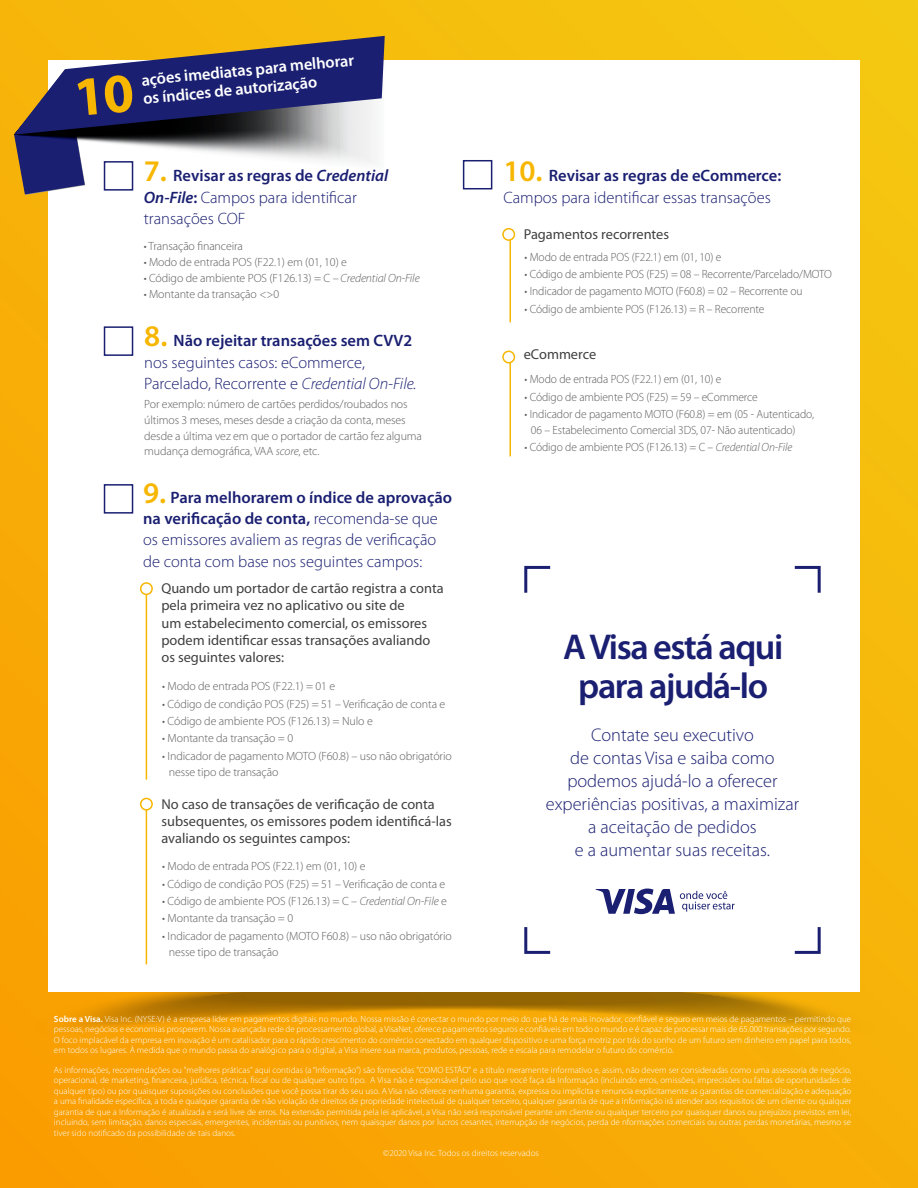
<style>
.page{position:relative;width:918px;height:1188px;background:#fff}
.page>*{position:absolute;margin:0;border:0;box-sizing:border-box;transform-origin:0 0}
.t1{font:600 36px/39.2px "Myriad Pro";letter-spacing:-.04em;color:#1a1f71;text-align:center}
.t2{font:300 18.3px/23px "Myriad Pro";color:#1a1f71;text-align:center}
.t3{font:300 16.5px/21.1px "Myriad Pro";color:#1a1f71}
.t4{font:600 16.5px/18.6px "Myriad Pro";color:#fff}
.t5{font:14.4px/17.2px "Myriad Pro";color:#404041}
.t6{font:300 12px/15.9px "Myriad Pro";letter-spacing:-.01em;color:#5c5c5c}
.t7{font:300 9px/10.5px "Myriad Pro";color:#fff;text-align:justify}
.s1{font-weight:600;font-size:30px;color:#f7b600}
.s2{font-weight:600}
.s3{font-weight:600;font-style:italic}
.s4{font-style:italic}
</style>
<div class="page">
<div style="left:0;top:0;width:918px;height:1188px;background:linear-gradient(to bottom,#f5c412,#f9a607)"></div>
<svg style="left:36px;top:975px;width:840px;height:60px"></svg>
<svg style="left:42px;top:975px;width:829px;height:59px"></svg>
<svg style="left:47px;top:975px;width:819px;height:58px;background:#f7a906"></svg>
<svg style="left:56px;top:992px;width:801px;height:39px"></svg>
<svg style="left:58px;top:992px;width:798px;height:38px;background:#de9704"></svg>
<div style="left:216px;top:988px;width:495px;height:17px;background:#946503;border-radius:50%"></div>
<div style="left:49px;top:60px;width:811px;height:932px;background:#fff"></div>
<hr style="left:509px;top:234px;width:2px;height:88px;background:#f7b600">
<div style="left:503px;top:229px;width:11px;height:11px;background:#fff;border-radius:50%"></div>
<div style="left:502px;top:228px;width:13px;height:13px;border:2px solid #f7b600;border-radius:50%"></div>
<hr style="left:509px;top:357px;width:2px;height:99px;background:#f7b600">
<div style="left:503px;top:351px;width:11px;height:12px;background:#fff;border-radius:50%"></div>
<div style="left:502px;top:351px;width:13px;height:12px;border:2px solid #f7b600;border-radius:50%"></div>
<div style="left:463px;top:160px;width:29px;height:29px;border:2px solid #1a1f71"></div>
<svg style="left:524px;top:565px;width:27px;height:28px"></svg>
<svg style="left:794px;top:565px;width:27px;height:28px"></svg>
<svg style="left:524px;top:927px;width:27px;height:27px"></svg>
<svg style="left:794px;top:927px;width:27px;height:27px"></svg>
<hr style="left:146px;top:589px;width:1px;height:191px;background:#f7b600">
<div style="left:141px;top:583px;width:11px;height:11px;background:#fff;border-radius:50%"></div>
<div style="left:140px;top:582px;width:13px;height:13px;border:2px solid #f7b600;border-radius:50%"></div>
<hr style="left:146px;top:804px;width:1px;height:160px;background:#f7b600">
<div style="left:141px;top:798px;width:11px;height:12px;background:#fff;border-radius:50%"></div>
<div style="left:140px;top:798px;width:13px;height:13px;border:2px solid #f7b600;border-radius:50%"></div>
<div style="left:104px;top:484px;width:29px;height:30px;border:2px solid #1a1f71"></div>
<div style="left:104px;top:326px;width:29px;height:30px;border:2px solid #1a1f71"></div>
<svg style="left:596px;top:889px;width:139px;height:25px"></svg>
<svg style="left:14px;top:36px;width:374px;height:159px"></svg>
<h3 class="t4" style="left:141px;top:70px;width:215px;rotate:-5deg">ações imediatas para melhorar os índices de autorização</h3>
<h3 class="t3" style="left:144px;top:166px;width:246px"><span class="s1">7.</span> <span class="s2">Revisar as regras de</span> <span class="s3">Credential<br>On-File</span><span class="s2">:</span> Campos para identificar transações COF</h3>
<h3 class="t6" style="left:144px;top:238px;width:101px">• Transação financeira</h3>
<h3 class="t6" style="left:144px;top:254px;width:205px">• Modo de entrada POS (F22.1) em (01, 10) e</h3>
<h3 class="t6" style="left:144px;top:270px;width:278px">• Código de ambiente POS (F126.13) = C – <span class="s4">Credential On-File</span></h3>
<h3 class="t6" style="left:144px;top:286px;width:137px">• Montante da transação &lt;&gt;0</h3>
<h3 class="t3" style="left:144px;top:331px;width:274px"><span class="s1">8.</span> <span class="s2">Não rejeitar transações sem CVV2 </span>nos seguintes casos: eCommerce,<br>Parcelado, Recorrente e <span class="s4">Credential On-File.</span></h3>
<h3 class="t6" style="left:144px;top:396px;width:279px">Por exemplo: número de cartões perdidos/roubados nos últimos 3 meses, meses desde a criação da conta, meses desde a última vez em que o portador de cartão fez alguma mudança demográfica, VAA <span class="s4">score</span>, etc.</h3>
<h3 class="t3" style="left:143px;top:487px;width:310px"><span class="s1">9.</span> <span class="s2">Para melhorarem o índice de aprovação na verificação de conta,</span> recomenda-se que os emissores avaliem as regras de verificação de conta com base nos seguintes campos:</h3>
<h3 class="t5" style="left:161px;top:580px;width:284px">Quando um portador de cartão registra a conta pela primeira vez no aplicativo ou site de<br>um estabelecimento comercial, os emissores podem identificar essas transações avaliando os seguintes valores:</h3>
<h3 class="t6" style="left:162px;top:679px;width:175px">• Modo de entrada POS (F22.1) = 01 e</h3>
<h3 class="t6" style="left:162px;top:696px;width:285px">• Código de condição POS (F25) = 51 – Verificação de conta e</h3>
<h3 class="t6" style="left:162px;top:713px;width:212px">• Código de ambiente POS (F126.13) = Nulo e</h3>
<h3 class="t6" style="left:162px;top:731px;width:133px">• Montante da transação = 0</h3>
<h3 class="t6" style="left:169px;top:748px;width:285px;text-indent:-7px">• Indicador de pagamento MOTO (F60.8) – uso não obrigatório nesse tipo de transação</h3>
<h3 class="t5" style="left:161px;top:795px;width:292px">No caso de transações de verificação de conta subsequentes, os emissores podem identificá-las avaliando os seguintes campos:</h3>
<h3 class="t6" style="left:162px;top:859px;width:205px">• Modo de entrada POS (F22.1) em (01, 10) e</h3>
<h3 class="t6" style="left:162px;top:876px;width:285px">• Código de condição POS (F25) = 51 – Verificação de conta e</h3>
<h3 class="t6" style="left:162px;top:893px;width:286px">• Código de ambiente POS (F126.13) = C – <span class="s4">Credential On-File</span> e</h3>
<h3 class="t6" style="left:162px;top:911px;width:133px">• Montante da transação = 0</h3>
<h3 class="t6" style="left:169px;top:928px;width:285px;text-indent:-7px">• Indicador de pagamento (MOTO F60.8) – uso não obrigatório nesse tipo de transação</h3>
<h3 class="t3" style="left:503px;top:166px;width:279px"><span class="s1">10.</span> <span class="s2">Revisar as regras de eCommerce:<br></span>Campos para identificar essas transações</h3>
<h3 class="t5" style="left:524px;top:226px;width:147px">Pagamentos recorrentes</h3>
<h3 class="t6" style="left:525px;top:249px;width:198px">• Modo de entrada POS (F22.1) em (01, 10) e</h3>
<h3 class="t6" style="left:525px;top:266px;width:309px">• Código de ambiente POS (F25) = 08 – Recorrente/Parcelado/MOTO</h3>
<h3 class="t6" style="left:525px;top:284px;width:280px">• Indicador de pagamento MOTO (F60.8) = 02 – Recorrente ou</h3>
<h3 class="t6" style="left:525px;top:301px;width:241px">• Código de ambiente POS (F126.13) = R – Recorrente</h3>
<h3 class="t5" style="left:524px;top:345px;width:74px">eCommerce</h3>
<h3 class="t6" style="left:525px;top:371px;width:198px">• Modo de entrada POS (F22.1) em (01, 10) e</h3>
<h3 class="t6" style="left:525px;top:389px;width:235px">• Código de ambiente POS (F25) = 59 – eCommerce</h3>
<h3 class="t6" style="left:531px;top:406px;width:285px;text-indent:-6px">• Indicador de pagamento MOTO (F60.8) = em (05 - Autenticado,<br>06 – Estabelecimento Comercial 3DS, 07- Não autenticado)</h3>
<h3 class="t6" style="left:525px;top:439px;width:269px">• Código de ambiente POS (F126.13) = C – <span class="s4">Credential On-File</span></h3>
<h1 class="t1" style="left:563px;top:628px;width:222px">A Visa está aqui para ajudá-lo</h1>
<h2 class="t2" style="left:546px;top:724px;width:255px">Contate seu executivo<br>de contas Visa e saiba como podemos ajudá-lo a oferecer experiências positivas, a maximizar a aceitação de pedidos<br>e a aumentar suas receitas.</h2>
<p class="t7" style="left:54px;top:1014px;width:799px"><span class="s2">Sobre a Visa.</span> Visa Inc. (NYSE:V) é a empresa líder em pagamentos digitais no mundo. Nossa missão é conectar o mundo por meio do que há de mais inovador, confiável e seguro em meios de pagamentos – permitindo que pessoas, negócios e economias prosperem. Nossa avançada rede de processamento global, a VisaNet, oferece pagamentos seguros e confiáveis em todo o mundo e é capaz de processar mais de 65.000 transações por segundo.<br>O foco implacável da empresa em inovação é um catalisador para o rápido crescimento do comércio conectado em qualquer dispositivo e uma força motriz por trás do sonho de um futuro sem dinheiro em papel para todos, em todos os lugares. À medida que o mundo passa do analógico para o digital, a Visa insere sua marca, produtos, pessoas, rede e escala para remodelar o futuro do comércio.</p>
<p class="t7" style="left:54px;top:1065px;width:799px">As informações, recomendações ou "melhores práticas" aqui contidas (a “Informação”) são fornecidas "COMO ESTÃO" e a título meramente informativo e, assim, não devem ser consideradas como uma assessoria de negócio, operacional, de marketing, financeira, jurídica, técnica, fiscal ou de qualquer outro tipo. A Visa não é responsável pelo uso que você faça da Informação (incluindo erros, omissões, imprecisões ou faltas de oportunidades de qualquer tipo) ou por quaisquer suposições ou conclusões que você possa tirar do seu uso. A Visa não oferece nenhuma garantia, expressa ou implícita e renuncia explicitamente as garantias de comercialização e adequação a uma finalidade específica, a toda e qualquer garantia de não violação de direitos de propriedade intelectual de qualquer terceiro, qualquer garantia de que a Informação irá atender aos requisitos de um cliente ou qualquer garantia de que a Informação é atualizada e será livre de erros. Na extensão permitida pela lei aplicável, a Visa não será responsável perante um cliente ou qualquer terceiro por quaisquer danos ou prejuízos previstos em lei, incluindo, sem limitação, danos especiais, emergentes, incidentais ou punitivos, nem quaisquer danos por lucros cesantes, interrupção de negócios, perda de nformações comerciais ou outras perdas monetárias, mesmo se tiver sido notificado da possibilidade de tais danos.</p>
<p class="t7" style="left:383px;top:1148px;width:157px">©2020 Visa Inc. Todos os direitos reservados</p>
</div>
